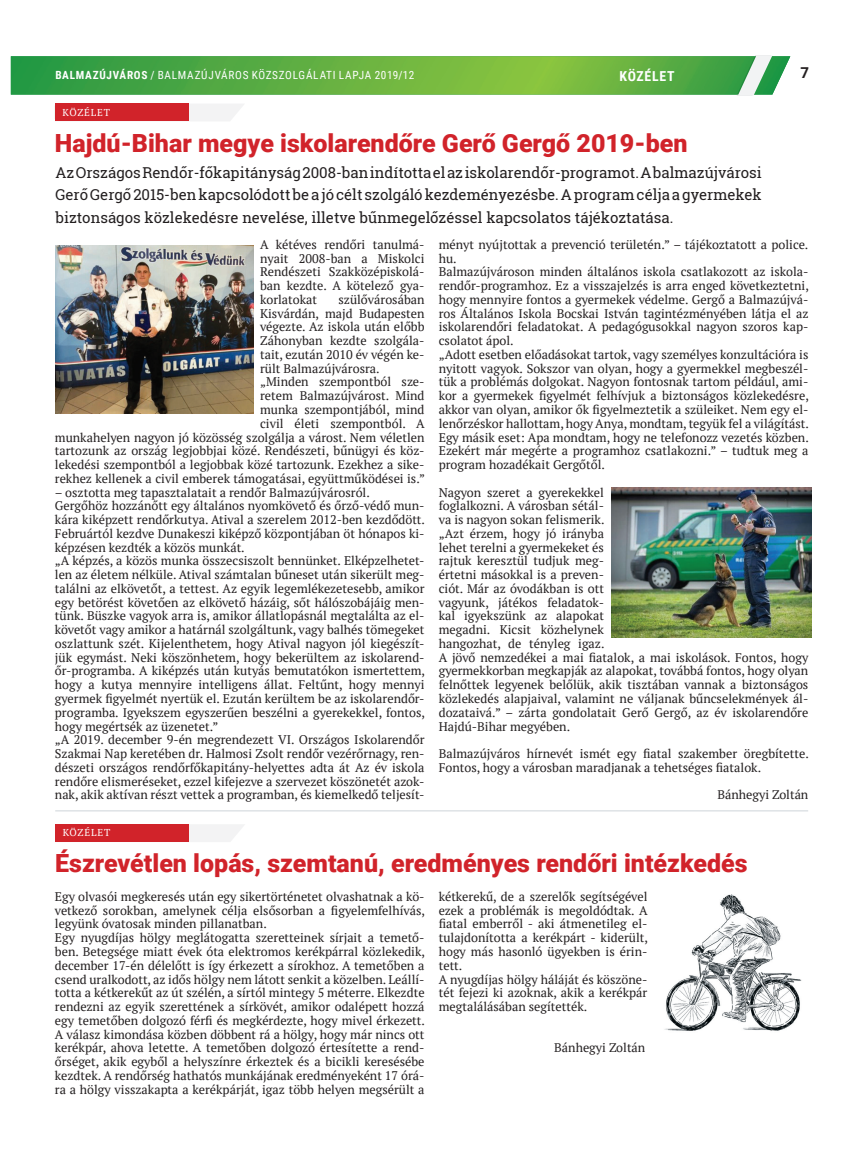
<style>
.page{position:relative;width:865px;height:1156px;background:#fff}
.page>*{position:absolute;margin:0;border:0;box-sizing:border-box;transform-origin:0 0}
.t1{font:900 25px "Roboto";color:#d1232a}
.t2{font:15px/22.5px "Roboto Slab";color:#231f20;text-align:justify}
.t3{font:700 15px "Roboto";color:#231f20}
.t4{font:700 13.75px "Roboto Condensed";color:#fff}
.t5{font:12.5px/13.8px "PT Serif";color:#231f20}
.t6{font:11.25px "Roboto Condensed";letter-spacing:.065em;color:#fff}
.t7{font:10px "PT Serif";letter-spacing:.08em;color:#fff}
.s1{font-weight:700}
</style>
<div class="page">
<svg style="left:11px;top:55px;width:779px;height:40px;background:#63b14d"></svg>
<hr style="left:55px;top:810px;width:753px;height:1px;background:#d8dde1">
<svg style="left:188px;top:103px;width:56px;height:18px"></svg>
<div style="left:55px;top:103px;width:133px;height:18px;background:#d1232a"></div>
<img style="left:55px;top:245px;width:198px;height:168px">
<img style="left:611px;top:487px;width:200px;height:150px">
<svg style="left:55px;top:825px;width:189px;height:17px"></svg>
<div style="left:55px;top:824px;width:134px;height:17px;background:#d1232a"></div>
<img style="left:664px;top:894px;width:138px;height:137px">
<p class="t6" style="left:55px;top:67px;width:360px"><span class="s1">Balmazújváros</span> / BALMAZÚJVÁROS KÖZSZOLGÁLATI LAPJA 2019/12</p>
<p class="t4" style="left:619px;top:66px;width:17px">KÖZÉLET</p>
<p class="t3" style="left:800px;top:62px;width:10px">7</p>
<p class="t7" style="left:62px;top:106px;width:49px">KÖZÉLET</p>
<h1 class="t1" style="left:55px;top:125px;width:634px">Hajdú-Bihar megye iskolarendőre Gerő Gergő 2019-ben</h1>
<p class="t2" style="left:55px;top:161px;width:708px">Az Országos Rendőr-főkapitányság 2008-ban indította el az iskolarendőr-programot. A balmazújvárosi Gerő Gergő 2015-ben kapcsolódott be a jó célt szolgáló kezdeményezésbe. A program célja a gyermekek biztonságos közlekedésre nevelése, illetve bűnmegelőzéssel kapcsolatos tájékoztatása.</p>
<p class="t5" style="left:260px;top:237px;width:166px;text-align:justify">A kétéves rendőri tanulmá&shy;nyait 2008-ban a Miskolci Rendészeti Szakközépiskolá&shy;ban kezdte. A kötelező gya&shy;korlatokat</p>
<p class="t5" style="left:439px;top:237px;width:371px">ményt nyújtottak a prevenció területén.” – tájékoztatott a police. hu.<br>Balmazújvároson minden általános iskola csatlakozott az iskola&shy;rendőr-programhoz. Ez a visszajelzés is arra enged következtetni, hogy mennyire fontos a gyermekek védelme. Gergő a Balmazújvá&shy;ros Általános Iskola Bocskai István tagintézményében látja el az iskolarendőri feladatokat. A pedagógusokkal nagyon szoros kap&shy;csolatot ápol.<br>„Adott esetben előadásokat tartok, vagy személyes konzultációra is nyitott vagyok. Sokszor van olyan, hogy a gyermekkel megbeszél&shy;tük a problémás dolgokat. Nagyon fontosnak tartom például, ami&shy;kor a gyermekek figyelmét felhívjuk a biztonságos közlekedésre, akkor van olyan, amikor ők figyelmeztetik a szüleiket. Nem egy el&shy;lenőrzéskor hallottam, hogy Anya, mondtam, tegyük fel a világítást.<br>Egy másik eset: Apa mondtam, hogy ne telefonozz vezetés közben.<br>Ezekért már megérte a programhoz csatlakozni.” – tudtuk meg a program hozadékait Gergőtől.</p>
<p class="t5" style="left:439px;top:485px;width:371px">Nagyon szeret a gyerekekkel<br>foglalkozni. A városban sétál-<br>va is nagyon sokan felismerik.<br>„Azt érzem, hogy jó irányba<br>lehet terelni a gyermekeket és<br>rajtuk keresztül tudjuk meg-<br>értetni másokkal is a preven-<br>ciót. Már az óvodákban is ott<br>vagyunk, játékos feladatok-<br>kal igyekszünk az alapokat<br>megadni. Kicsit közhelynek<br>hangozhat, de tényleg igaz.<br>A jövő nemzedékei a mai fiatalok, a mai iskolások. Fontos, hogy gyermekkorban megkapják az alapokat, továbbá fontos, hogy olyan felnőttek legyenek belőlük, akik tisztában vannak a biztonságos közlekedés alapjaival, valamint ne váljanak bűncselekmények ál&shy;dozataivá.” – zárta gondolatait Gerő Gergő, az év iskolarendőre Hajdú-Bihar megyében.</p>
<p class="t5" style="left:439px;top:746px;width:371px">Balmazújváros hírnevét ismét egy fiatal szakember öregbítette.<br>Fontos, hogy a városban maradjanak a tehetséges fiatalok.</p>
<p class="t5" style="left:717px;top:787px;width:92px">Bánhegyi Zoltán</p>
<p class="t5" style="left:338px;top:292px;width:88px">szülővárosában</p>
<p class="t5" style="left:260px;top:306px;width:166px">Kisvárdán, majd Budapesten</p>
<p class="t5" style="left:260px;top:320px;width:166px">végezte. Az iskola után előbb</p>
<p class="t5" style="left:260px;top:333px;width:166px">Záhonyban kezdte szolgála-</p>
<p class="t5" style="left:260px;top:347px;width:166px">tait, ezután 2010 év végén ke-</p>
<p class="t5" style="left:260px;top:361px;width:121px">rült Balmazújvárosra.</p>
<p class="t5" style="left:260px;top:375px;width:166px">„Minden szempontból sze-</p>
<p class="t5" style="left:260px;top:388px;width:166px">retem Balmazújvárost. Mind</p>
<p class="t5" style="left:260px;top:402px;width:166px">munka szempontjából, mind</p>
<p class="t5" style="left:260px;top:416px;width:166px">civil életi szempontból. A</p>
<p class="t5" style="left:55px;top:430px;width:371px">munkahelyen nagyon jó közösség szolgálja a várost. Nem véletlen</p>
<p class="t5" style="left:55px;top:443px;width:371px">tartozunk az ország legjobbjai közé. Rendészeti, bűnügyi és köz-</p>
<p class="t5" style="left:55px;top:457px;width:371px">lekedési szempontból a legjobbak közé tartozunk. Ezekhez a sike-</p>
<p class="t5" style="left:55px;top:471px;width:372px">rekhez kellenek a civil emberek támogatásai, együttműködései is.”</p>
<p class="t5" style="left:55px;top:485px;width:372px">– osztotta meg tapasztalatait a rendőr Balmazújvárosról.<br>Gergőhöz hozzánőtt egy általános nyomkövető és őrző-védő mun&shy;kára kiképzett rendőrkutya. Atival a szerelem 2012-ben kezdődött.<br>Februártól kezdve Dunakeszi kiképző központjában öt hónapos ki&shy;képzésen kezdték a közös munkát.<br>„A képzés, a közös munka összecsiszolt bennünket. Elképzelhetet&shy;len az életem nélküle. Atival számtalan bűneset után sikerült meg&shy;találni az elkövetőt, a tettest. Az egyik legemlékezetesebb, amikor egy betörést követően az elkövető házáig, sőt hálószobájáig men&shy;tünk. Büszke vagyok arra is, amikor állatlopásnál megtalálta az el&shy;követőt vagy amikor a határnál szolgáltunk, vagy balhés tömegeket oszlattunk szét. Kijelenthetem, hogy Atival nagyon jól kiegészít&shy;jük egymást. Neki köszönhetem, hogy bekerültem az iskolarend&shy;őr-programba. A kiképzés után kutyás bemutatókon ismertettem, hogy a kutya mennyire intelligens állat. Feltűnt, hogy mennyi gyermek figyelmét nyertük el. Ezután kerültem be az iskolarendőr&shy;programba. Igyekszem egyszerűen beszélni a gyerekekkel, fontos, hogy megértsék az üzenetet.”<br>„A 2019. december 9-én megrendezett VI. Országos Iskolarendőr Szakmai Nap keretében dr. Halmosi Zsolt rendőr vezérőrnagy, ren&shy;dészeti országos rendőrfőkapitány-helyettes adta át Az év iskola rendőre elismeréseket, ezzel kifejezve a szervezet köszönetét azok&shy;nak, akik aktívan részt vettek a programban, és kiemelkedő teljesít-</p>
<p class="t7" style="left:63px;top:826px;width:49px">KÖZÉLET</p>
<h1 class="t1" style="left:55px;top:845px;width:694px">Észrevétlen lopás, szemtanú, eredményes rendőri intézkedés</h1>
<p class="t5" style="left:55px;top:889px;width:371px">Egy olvasói megkeresés után egy sikertörténetet olvashatnak a kö&shy;vetkező sorokban, amelynek célja elsősorban a figyelemfelhívás, legyünk óvatosak minden pillanatban.<br>Egy nyugdíjas hölgy meglátogatta szeretteinek sírjait a temető&shy;ben. Betegsége miatt évek óta elektromos kerékpárral közlekedik, december 17-én délelőtt is így érkezett a sírokhoz. A temetőben a csend uralkodott, az idős hölgy nem látott senkit a közelben. Leállí&shy;totta a kétkerekűt az út szélén, a sírtól mintegy 5 méterre. Elkezdte rendezni az egyik szerettének a sírkövét, amikor odalépett hozzá egy temetőben dolgozó férfi és megkérdezte, hogy mivel érkezett.<br>A válasz kimondása közben döbbent rá a hölgy, hogy már nincs ott kerékpár, ahova letette. A temetőben dolgozó értesítette a rend&shy;őrséget, akik egyből a helyszínre érkeztek és a bicikli keresésébe kezdtek. A rendőrség hathatós munkájának eredményeként 17 órá&shy;ra a hölgy visszakapta a kerékpárját, igaz több helyen megsérült a</p>
<p class="t5" style="left:439px;top:889px;width:211px">kétkerekű, de a szerelők segítségével ezek a problémák is megoldódtak. A fiatal emberről - aki átmenetileg el&shy;tulajdonította a kerékpárt - kiderült, hogy más hasonló ügyekben is érin&shy;tett.<br>A nyugdíjas hölgy háláját és köszöne&shy;tét fejezi ki azoknak, akik a kerékpár megtalálásában segítették.</p>
<p class="t5" style="left:554px;top:1040px;width:93px">Bánhegyi Zoltán</p>
</div>
